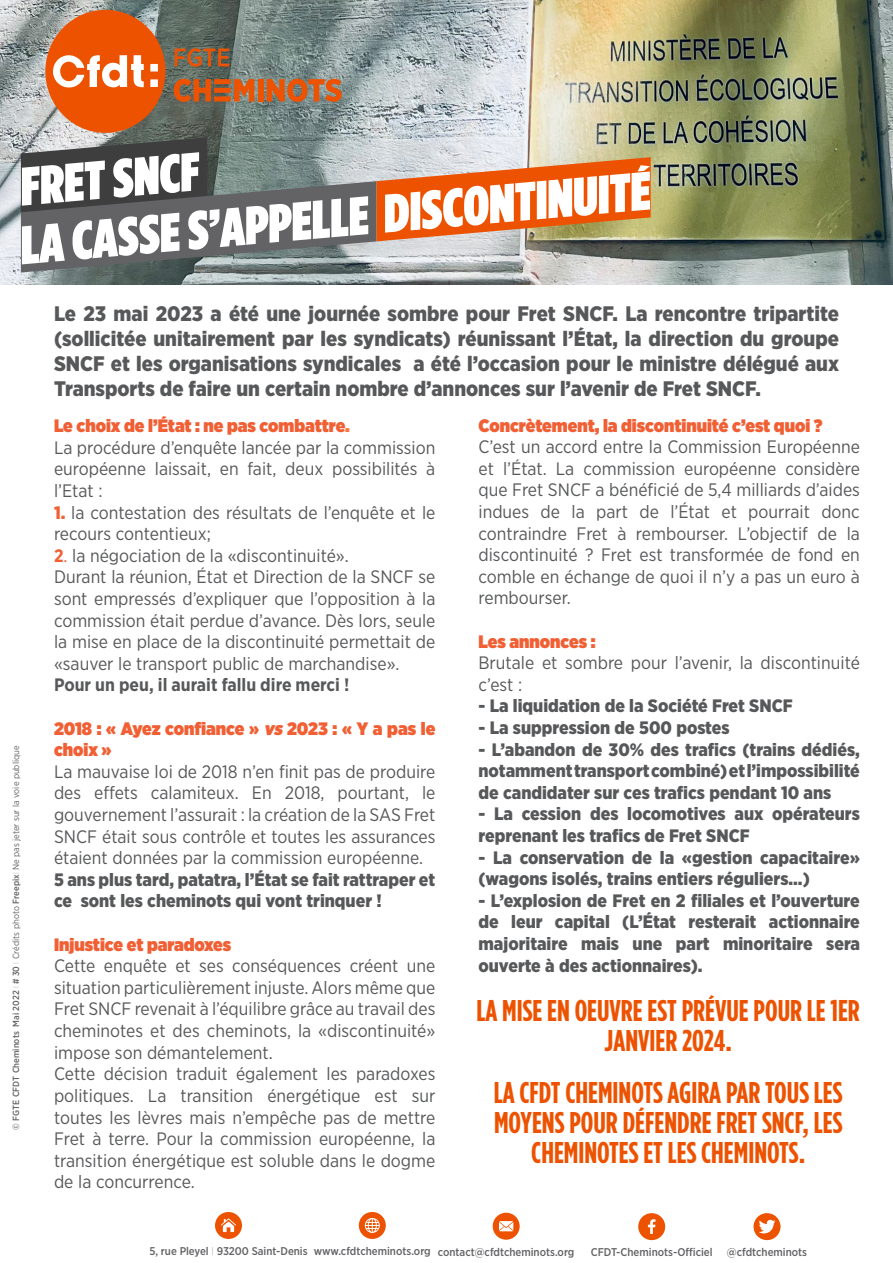
<style>
.page{position:relative;width:893px;height:1263px;background:#fff}
.page>*{position:absolute;margin:0;border:0;box-sizing:border-box;transform-origin:0 0}
.TEXTE_ARTICLE_SECOND{font:900 54px "Gotham Condensed";color:#fff}
.TEXTE_ARTICLE_SECOND-2{font:700 30px/30px "Gotham Condensed";color:#ed5200;text-align:center}
.t1{font:900 21px/25.2px "Gotham Narrow";color:#57585a;text-align:justify}
.t2{font:18px/21.6px "Gotham Narrow";color:#57585a;text-align:justify}
.t3{font:900 18px/21.6px "Gotham Narrow";color:#57585a}
.t4{font:900 18px/21.6px "Gotham Narrow";color:#f15f34}
.t5{font:700 18px "Gotham Narrow";color:#57585a}
.t6{font:500 11.25px "Gotham Narrow";color:#636366}
.TEXTE_ARTICLE_SECOND-3{font:9px "Gotham Narrow";color:#636366}
.s1{font-weight:500}
.s2{font-weight:100}
.s3{color:#f9783d}
.s4{font-weight:900;color:#f15f34}
.s5{font-weight:700;color:#f15f34}
.s6{color:#f15f34}
.s7{font-style:italic}
</style>
<div class="page">
<img style="left:0;top:0;width:893px;height:285px">
<div style="left:45px;top:10px;width:121px;height:123px;background:#ed5200;border-radius:50%"></div>
<svg style="left:0;top:48px;width:342px;height:98px"></svg>
<svg style="left:0;top:146px;width:436px;height:139px"></svg>
<img style="left:317px;top:122px;width:393px;height:155px">
<div style="left:215px;top:1212px;width:27px;height:27px;background:#ed5200;border-radius:50%"></div>
<svg style="left:221px;top:1218px;width:15px;height:14px"></svg>
<div style="left:359px;top:1212px;width:27px;height:27px;background:#ed5200;border-radius:50%"></div>
<svg style="left:365px;top:1218px;width:15px;height:15px"></svg>
<div style="left:493px;top:1213px;width:27px;height:27px;background:#ed5200;border-radius:50%"></div>
<svg style="left:499px;top:1221px;width:14px;height:10px"></svg>
<div style="left:638px;top:1213px;width:27px;height:27px;background:#ed5200;border-radius:50%"></div>
<svg style="left:648px;top:1219px;width:7px;height:15px"></svg>
<div style="left:753px;top:1213px;width:27px;height:27px;background:#ed5200;border-radius:50%"></div>
<svg style="left:759px;top:1220px;width:16px;height:13px"></svg>
<p class="TEXTE_ARTICLE_SECOND" style="left:16px;top:155px;width:181px;rotate:-5deg">FRET SNCF</p>
<p class="TEXTE_ARTICLE_SECOND" style="left:16px;top:213px;width:634px;rotate:-5deg">LA CASSE S’APPELLE DISCONTINUITÉ</p>
<p class="TEXTE_ARTICLE_SECOND-3" style="left:10px;top:1129px;width:385px;rotate:-90deg"><span class="s1">© FGTE CFDT Cheminots Mai 2022</span> <span class="s2">I</span> <span class="s1"># 30</span> <span class="s2">I</span> Crédits photo <span class="s1">Freepix</span><span class="s2">I</span> Ne pas jeter sur la voie publique</p>
<p class="t1" style="left:54px;top:301px;width:786px">Le 23 mai 2023 a été une journée sombre pour Fret SNCF. La rencontre tripartite (sollicitée unitairement par les syndicats) réunissant l’État, la direction du groupe SNCF et les organisations syndicales a été l’occasion pour le ministre délégué aux Transports de faire un certain nombre d’annonces sur l’avenir de Fret SNCF.</p>
<p class="t4" style="left:54px;top:415px;width:297px">Le choix de l’État : ne pas combattre<span class="s3">.</span></p>
<p class="t2" style="left:54px;top:436px;width:383px">La procédure d’enquête lancée par la commission européenne laissait, en fait, deux possibilités à l’Etat :</p>
<p class="t2" style="left:54px;top:501px;width:383px"><span class="s4">1.</span> la contestation des résultats de l’enquête et le recours contentieux;</p>
<p class="t2" style="left:54px;top:544px;width:296px"><span class="s5">2</span><span class="s6">.</span> la négociation de la «discontinuité».</p>
<p class="t2" style="left:54px;top:566px;width:383px">Durant la réunion, État et Direction de la SNCF se sont empressés d’expliquer que l’opposition à la commission était perdue d’avance. Dès lors, seule la mise en place de la discontinuité permettait de «sauver le transport public de marchandise».</p>
<p class="t5" style="left:54px;top:673px;width:297px">Pour un peu, il aurait fallu dire merci !</p>
<p class="t4" style="left:54px;top:717px;width:383px">2018 : « Ayez confiance » <span class="s7">vs</span> 2023 : « Y a pas le choix »</p>
<p class="t2" style="left:54px;top:760px;width:383px">La mauvaise loi de 2018 n’en finit pas de produire des effets calamiteux. En 2018, pourtant, le gouvernement l’assurait : la création de la SAS Fret SNCF était sous contrôle et toutes les assurances étaient données par la commission européenne.</p>
<p class="t3" style="left:54px;top:868px;width:383px">5 ans plus tard, patatra, l’État se fait rattraper et ce sont les cheminots qui vont trinquer !</p>
<p class="t4" style="left:54px;top:933px;width:179px">Injustice et paradoxes</p>
<p class="t2" style="left:54px;top:955px;width:383px">Cette enquête et ses conséquences créent une situation particulièrement injuste. Alors même que Fret SNCF revenait à l’équilibre grâce au travail des cheminotes et des cheminots, la «discontinuité» impose son démantelement.</p>
<p class="t2" style="left:54px;top:1063px;width:383px">Cette décision traduit également les paradoxes politiques. La transition énergétique est sur toutes les lèvres mais n’empêche pas de mettre Fret à terre. Pour la commission européenne, la transition énergétique est soluble dans le dogme de la concurrence.</p>
<p class="t4" style="left:478px;top:414px;width:346px">Concrètement, la discontinuité c’est quoi ?</p>
<p class="t2" style="left:478px;top:436px;width:383px">C’est un accord entre la Commission Européenne et l’État. La commission européenne considère que Fret SNCF a bénéficié de 5,4 milliards d’aides indues de la part de l’État et pourrait donc contraindre Fret à rembourser. L’objectif de la discontinuité ? Fret est transformée de fond en comble en échange de quoi il n’y a pas un euro à rembourser.</p>
<p class="t4" style="left:478px;top:630px;width:119px">Les annonces :</p>
<p class="t2" style="left:478px;top:652px;width:383px">Brutale et sombre pour l’avenir, la discontinuité c’est :</p>
<p class="t3" style="left:478px;top:695px;width:316px">- La liquidation de la Société Fret SNCF</p>
<p class="t3" style="left:478px;top:717px;width:253px">- La suppression de 500 postes</p>
<p class="t3" style="left:478px;top:738px;width:383px;text-align:justify">- L’abandon de 30% des trafics (trains dédiés, notamment transport combiné) et l’impossibilité de candidater sur ces trafics pendant 10 ans</p>
<p class="t3" style="left:478px;top:803px;width:383px">- La cession des locomotives aux opérateurs reprenant les trafics de Fret SNCF</p>
<p class="t3" style="left:478px;top:846px;width:383px">- La conservation de la «gestion capacitaire» (wagons isolés, trains entiers réguliers...)</p>
<p class="t3" style="left:478px;top:889px;width:383px;text-align:justify">- L’explosion de Fret en 2 filiales et l’ouverture de leur capital (L’État resterait actionnaire majoritaire mais une part minoritaire sera ouverte à des actionnaires).</p>
<p class="TEXTE_ARTICLE_SECOND-2" style="left:477px;top:995px;width:385px">LA MISE EN OEUVRE EST PRÉVUE POUR LE 1ER<br>JANVIER 2024.</p>
<p class="TEXTE_ARTICLE_SECOND-2" style="left:494px;top:1077px;width:350px">LA CFDT CHEMINOTS AGIRA PAR TOUS LES<br>MOYENS POUR DÉFENDRE FRET SNCF, LES<br>CHEMINOTES ET LES CHEMINOTS.</p>
<p class="t6" style="left:149px;top:1244px;width:160px">5, rue Pleyel <span class="s2">I</span> 93200 Saint-Denis</p>
<p class="t6" style="left:314px;top:1244px;width:118px">www.cfdtcheminots.org</p>
<p class="t6" style="left:438px;top:1244px;width:138px">contact@cfdtcheminots.org</p>
<p class="t6" style="left:591px;top:1245px;width:123px">CFDT-Cheminots-Officiel</p>
<p class="t6" style="left:727px;top:1245px;width:82px">@cfdtcheminots</p>
</div>
